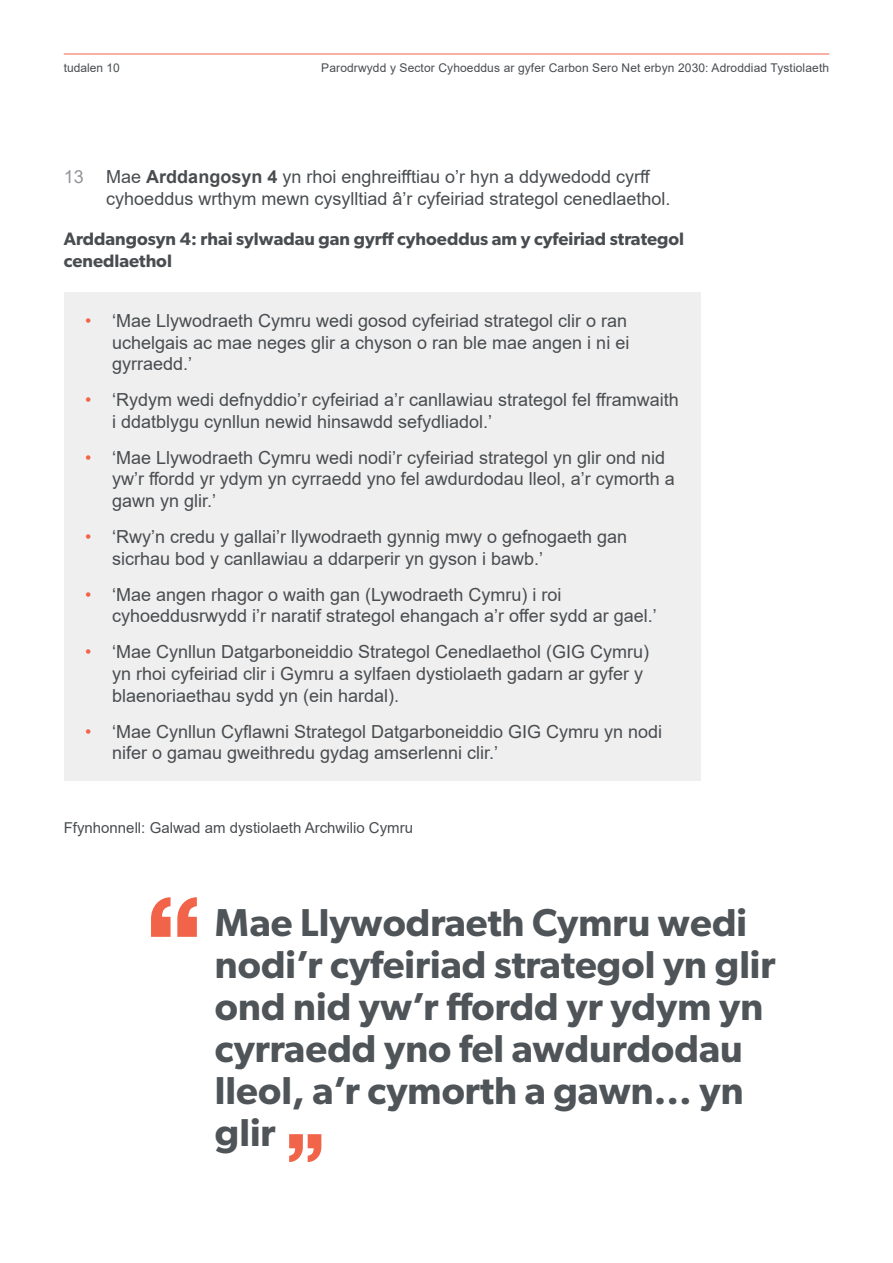
<style>
.page{position:relative;width:893px;height:1263px;background:#fff}
.page>*{position:absolute;margin:0;border:0;box-sizing:border-box;transform-origin:0 0}
.t1{font:600 39px/42px "Gibson";color:#4f5458}
.t2{font:18px/21.6px "Arial";color:#494d50}
.Box___Figure_Heading{font:600 18px/22.5px "Gibson";color:#494d50}
.t3{font:18px "Arial";color:#939598}
.Box___Figure_Heading-2{font:15px "Arial";color:#494d50}
.t4{font:12px "Arial";letter-spacing:.01em;color:#494d50}
.s1{font-weight:700}
.s2{color:#f16449}
</style>
<div class="page">
<hr style="left:64px;top:54px;width:765px;height:1px;background:#f16449">
<svg style="left:151px;top:897px;width:46px;height:40px"></svg>
<svg style="left:289px;top:1134px;width:33px;height:28px"></svg>
<div style="left:64px;top:292px;width:636px;height:488px;background:#f0efef"></div>
<p class="t4" style="left:64px;top:59px;width:58px">tudalen 10</p>
<p class="t4" style="left:321px;top:59px;width:509px">Parodrwydd y Sector Cyhoeddus ar gyfer Carbon Sero Net erbyn 2030: Adroddiad Tystiolaeth</p>
<p class="t3" style="left:64px;top:165px;width:22px">13</p>
<p class="t2" style="left:106px;top:166px;width:566px">Mae <span class="s1">Arddangosyn 4</span> yn rhoi enghreifftiau o’r hyn a ddywedodd cyrff cyhoeddus wrthym mewn cysylltiad â’r cyfeiriad strategol cenedlaethol.</p>
<p class="Box___Figure_Heading" style="left:64px;top:227px;width:622px">Arddangosyn 4: rhai sylwadau gan gyrff cyhoeddus am y cyfeiriad strategol cenedlaethol</p>
<p class="t2" style="left:112px;top:310px;width:519px;text-align:justify;text-indent:-27px"><span class="s2">•</span> ‘Mae Llywodraeth Cymru wedi gosod cyfeiriad strategol clir o ran uchelgais ac mae neges glir a chyson o ran ble mae angen i ni ei gyrraedd.’</p>
<p class="t2" style="left:112px;top:389px;width:568px;text-indent:-27px"><span class="s2">•</span> ‘Rydym wedi defnyddio’r cyfeiriad a’r canllawiau strategol fel fframwaith i ddatblygu cynllun newid hinsawdd sefydliadol.’</p>
<p class="t2" style="left:112px;top:447px;width:564px;text-indent:-27px"><span class="s2">•</span> ‘Mae Llywodraeth Cymru wedi nodi’r cyfeiriad strategol yn glir ond nid yw’r ffordd yr ydym yn cyrraedd yno fel awdurdodau lleol, a’r cymorth a gawn yn glir.’</p>
<p class="t2" style="left:112px;top:526px;width:517px;text-indent:-27px"><span class="s2">•</span> ‘Rwy’n credu y gallai’r llywodraeth gynnig mwy o gefnogaeth gan sicrhau bod y canllawiau a ddarperir yn gyson i bawb.’</p>
<p class="t2" style="left:112px;top:583px;width:546px;text-indent:-27px"><span class="s2">•</span> ‘Mae angen rhagor o waith gan (Lywodraeth Cymru) i roi cyhoeddusrwydd i’r naratif strategol ehangach a’r offer sydd ar gael.’</p>
<p class="t2" style="left:112px;top:641px;width:539px;text-indent:-27px"><span class="s2">•</span> ‘Mae Cynllun Datgarboneiddio Strategol Cenedlaethol (GIG Cymru) yn rhoi cyfeiriad clir i Gymru a sylfaen dystiolaeth gadarn ar gyfer y blaenoriaethau sydd yn (ein hardal).</p>
<p class="t2" style="left:112px;top:720px;width:552px;text-indent:-27px"><span class="s2">•</span> ‘Mae Cynllun Cyflawni Strategol Datgarboneiddio GIG Cymru yn nodi nifer o gamau gweithredu gydag amserlenni clir.’</p>
<p class="Box___Figure_Heading-2" style="left:64px;top:817px;width:351px">Ffynhonnell: Galwad am dystiolaeth Archwilio Cymru</p>
<h1 class="t1" style="left:215px;top:901px;width:562px">Mae Llywodraeth Cymru wedi nodi’r cyfeiriad strategol yn glir ond nid yw’r ffordd yr ydym yn cyrraedd yno fel awdurdodau lleol, a’r cymorth a gawn... yn glir</h1>
</div>
